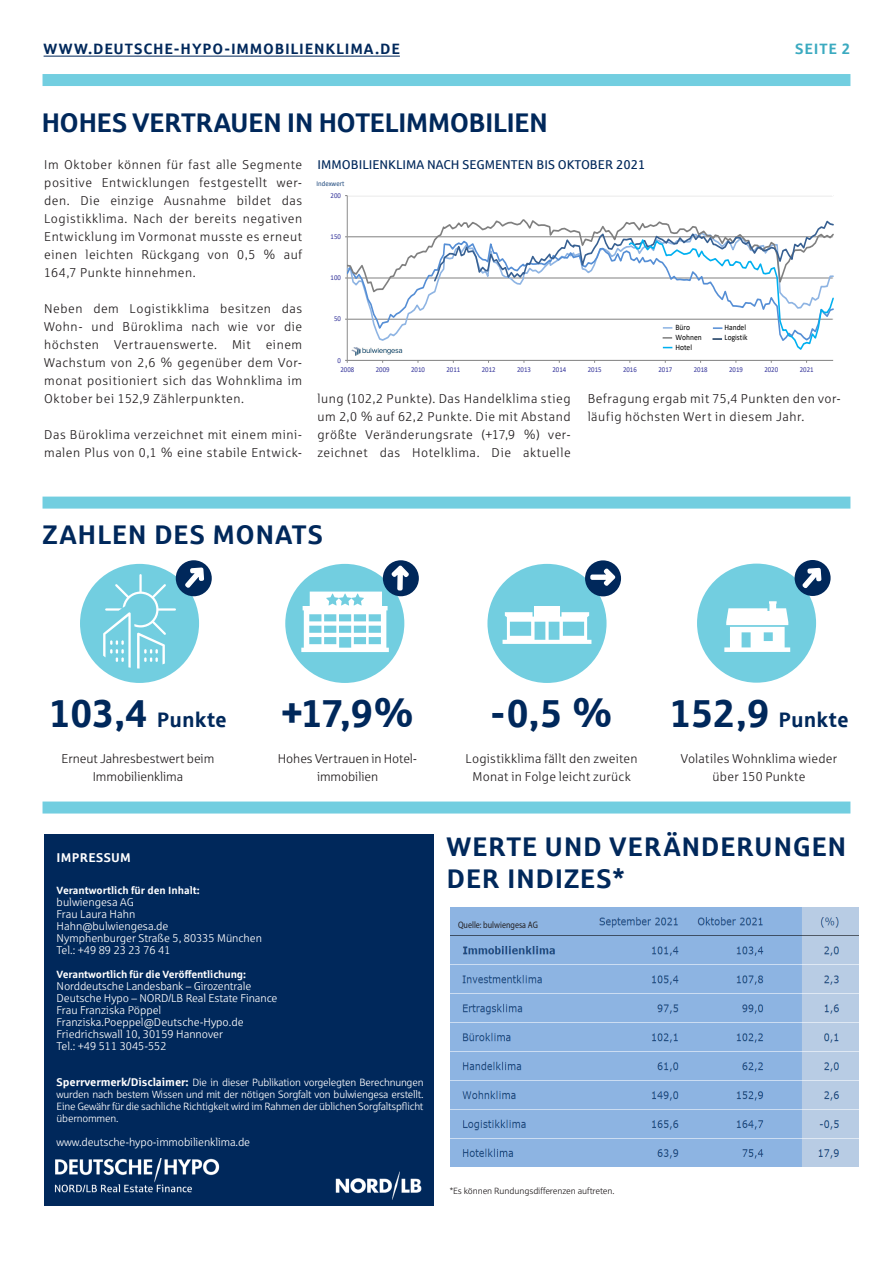
<style>
.page{position:relative;width:893px;height:1263px;background:#fff}
.page>*{position:absolute;margin:0;border:0;box-sizing:border-box;transform-origin:0 0}
.t1{font:700 39px "Sparkasse Rg";color:#00285b}
.t2{font:700 27px/32.4px "Sparkasse Rg";letter-spacing:.015em;color:#00285b}
.t3{font:700 27px "Sparkasse Rg";letter-spacing:-.025em;color:#00285b}
.t4{font:700 21px "Sparkasse Rg";color:#00285b}
.t5{font:700 15px "Sparkasse Rg";letter-spacing:.055em;color:#00285b}
.t6{font:700 15px "Sparkasse Rg";letter-spacing:.055em;color:#3baac0}
.t7{font:12.75px/18px "Sparkasse Lt";letter-spacing:.04em;color:#231f20;text-align:justify}
.t8{font:12.75px/18px "Sparkasse Lt";letter-spacing:.02em;color:#231f20;text-align:center}
.t9{font:12.75px "Sparkasse Rg";color:#00285b}
.t10{font:12.75px/18px "Sparkasse Lt";letter-spacing:-.005em;color:#231f20;text-align:center}
.t11{font:12.75px/18px "Sparkasse Lt";letter-spacing:.015em;color:#231f20;text-align:center}
.t12{font:12.75px/18px "Sparkasse Lt";letter-spacing:-.01em;color:#231f20;text-align:center}
.t13{font:700 12.75px "Sparkasse Rg";letter-spacing:.02em;color:#fff}
.t14{font:11.25px "Sparkasse Lt";color:#fff}
.t15{font:10.5px/12px "Sparkasse Lt";letter-spacing:-.02em;color:#fff;text-align:justify}
.t16{font:700 10.5px "Sparkasse Rg";letter-spacing:-.01em;color:#fff}
.t17{font:9.45px "Myriad Pro";color:#231f20;scale:.85 1}
.t18{font:9px "Sparkasse Lt";letter-spacing:-.01em;color:#231f20}
.t19{font:8.25px "Calibri";color:#000;scale:.91 1}
.t20{font:7.5px "Calibri";color:#339;scale:.91 1}
.t21{font:7.5px "Calibri";color:#1f497d;scale:.91 1}
.s1{font-size:39px}
.s2{font-family:"Sparkasse Rg";font-weight:700;font-size:11.25px}
</style>
<div class="page">
<img style="left:451px;top:908px;width:408px;height:258px">
<div style="left:43px;top:497px;width:807px;height:12px;background:#72cee0"></div>
<div style="left:43px;top:74px;width:807px;height:12px;background:#72cee0"></div>
<div style="left:43px;top:801px;width:807px;height:12px;background:#72cee0"></div>
<div style="left:44px;top:835px;width:389px;height:371px;background:#00285b"></div>
<div style="left:285px;top:564px;width:119px;height:119px;background:#72cee0;border-radius:50%"></div>
<hr style="left:44px;top:56px;width:356px;height:1px;background:#00285b">
<div style="left:487px;top:564px;width:119px;height:119px;background:#72cee0;border-radius:50%"></div>
<div style="left:585px;top:560px;width:36px;height:36px;background:#00285b;border-radius:50%"></div>
<svg style="left:503px;top:606px;width:88px;height:38px"></svg>
<div style="left:383px;top:560px;width:36px;height:36px;background:#00285b;border-radius:50%"></div>
<svg style="left:301px;top:564px;width:109px;height:119px"></svg>
<svg style="left:587px;top:561px;width:29px;height:28px"></svg>
<div style="left:80px;top:564px;width:119px;height:119px;background:#72cee0;border-radius:50%"></div>
<div style="left:176px;top:560px;width:36px;height:36px;background:#00285b;border-radius:50%"></div>
<svg style="left:103px;top:566px;width:102px;height:102px"></svg>
<img style="left:48px;top:1159px;width:377px;height:46px">
<hr style="left:347px;top:196px;width:1px;height:164px;background:#868686">
<hr style="left:347px;top:360px;width:486px;height:1px;background:#868686">
<img style="left:352px;top:351px;width:51px;height:5px">
<svg style="left:345px;top:218px;width:488px;height:133px"></svg>
<div style="left:697px;top:564px;width:119px;height:119px;background:#72cee0;border-radius:50%"></div>
<div style="left:795px;top:560px;width:36px;height:36px;background:#00285b;border-radius:50%"></div>
<svg style="left:709px;top:560px;width:114px;height:105px"></svg>
<p class="t5" style="left:44px;top:39px;width:358px">WWW.DEUTSCHE-HYPO-IMMOBILIENKLIMA.DE</p>
<p class="t6" style="left:795px;top:39px;width:57px">SEITE 2</p>
<p class="t3" style="left:41px;top:105px;width:508px">HOHES VERTRAUEN IN HOTELIMMOBILIEN</p>
<p class="t7" style="left:44px;top:155px;width:259px">Im Oktober können für fast alle Segmente</p>
<p class="t9" style="left:317px;top:156px;width:330px">IMMOBILIENKLIMA NACH SEGMENTEN BIS OKTOBER 2021</p>
<p class="t7" style="left:44px;top:173px;width:259px">positive Entwicklungen festgestellt wer&shy;den. Die einzige Ausnahme bildet das Logistikklima. Nach der bereits negativen Entwicklung im Vormonat musste es erneut einen leichten Rückgang von 0,5 % auf 164,7 Punkte hinnehmen.</p>
<p class="t7" style="left:44px;top:299px;width:259px">Neben dem Logistikklima besitzen das Wohn- und Büroklima nach wie vor die höchsten Vertrauenswerte. Mit einem Wachstum von 2,6 % gegenüber dem Vor&shy;monat positioniert sich das Wohnklima im Oktober bei 152,9 Zählerpunkten.</p>
<p class="t7" style="left:44px;top:425px;width:259px">Das Büroklima verzeichnet mit einem mini&shy;malen Plus von 0,1 % eine stabile Entwick-</p>
<p class="t21" style="left:316px;top:179px;width:32px">Indexwert</p>
<p class="t20" style="left:331px;top:190px;width:13px">200</p>
<p class="t20" style="left:331px;top:231px;width:13px">150</p>
<p class="t20" style="left:331px;top:272px;width:13px">100</p>
<p class="t20" style="left:334px;top:314px;width:9px">50</p>
<p class="t19" style="left:675px;top:322px;width:18px">Büro</p>
<p class="t19" style="left:724px;top:322px;width:25px">Handel</p>
<p class="t19" style="left:675px;top:332px;width:30px">Wohnen</p>
<p class="t19" style="left:724px;top:332px;width:27px">Logistik</p>
<p class="t19" style="left:675px;top:342px;width:20px">Hotel</p>
<p class="t20" style="left:337px;top:355px;width:5px">0</p>
<p class="t20" style="left:340px;top:365px;width:17px">2008</p>
<p class="t20" style="left:376px;top:365px;width:17px">2009</p>
<p class="t20" style="left:411px;top:365px;width:17px">2010</p>
<p class="t20" style="left:446px;top:365px;width:17px">2011</p>
<p class="t20" style="left:482px;top:365px;width:17px">2012</p>
<p class="t20" style="left:517px;top:365px;width:17px">2013</p>
<p class="t20" style="left:552px;top:365px;width:17px">2014</p>
<p class="t20" style="left:588px;top:365px;width:17px">2015</p>
<p class="t20" style="left:623px;top:365px;width:17px">2016</p>
<p class="t20" style="left:658px;top:365px;width:17px">2017</p>
<p class="t20" style="left:694px;top:365px;width:17px">2018</p>
<p class="t20" style="left:729px;top:365px;width:17px">2019</p>
<p class="t20" style="left:764px;top:365px;width:17px">2020</p>
<p class="t20" style="left:800px;top:365px;width:17px">2021</p>
<p class="t7" style="left:317px;top:389px;width:255px">lung (102,2 Punkte). Das Handelklima stieg um 2,0 % auf 62,2 Punkte. Die mit Abstand größte Veränderungsrate (+17,9 %) ver&shy;zeichnet das Hotelklima. Die aktuelle</p>
<p class="t7" style="left:588px;top:389px;width:255px">Befragung ergab mit 75,4 Punkten den vor&shy;läufig höchsten Wert in diesem Jahr.</p>
<p class="t2" style="left:43px;top:518px;width:282px">ZAHLEN DES MONATS</p>
<p class="t4" style="left:49px;top:706px;width:179px"><span class="s1">103,4</span> Punkte</p>
<p class="t10" style="left:62px;top:749px;width:154px">Erneut Jahresbestwert beim<br>Immobilienklima</p>
<p class="t13" style="left:57px;top:849px;width:76px">IMPRESSUM</p>
<p class="t1" style="left:281px;top:688px;width:135px">+17,9%</p>
<p class="t12" style="left:278px;top:749px;width:141px">Hohes Vertrauen in Hotel&shy;immobilien</p>
<p class="t16" style="left:57px;top:884px;width:145px">Verantwortlich für den Inhalt:</p>
<p class="t14" style="left:57px;top:896px;width:79px">bulwiengesa AG</p>
<p class="t14" style="left:57px;top:908px;width:80px">Frau Laura Hahn</p>
<p class="t14" style="left:57px;top:920px;width:113px">Hahn@bulwiengesa.de</p>
<p class="t14" style="left:57px;top:932px;width:207px">Nymphenburger Straße 5, 80335 München</p>
<p class="t14" style="left:57px;top:944px;width:115px">Tel.: +49 89 23 23 76 41</p>
<p class="t16" style="left:57px;top:968px;width:191px">Verantwortlich für die Veröffentlichung:</p>
<p class="t14" style="left:57px;top:980px;width:196px">Norddeutsche Landesbank – Girozentrale</p>
<p class="t14" style="left:57px;top:992px;width:222px">Deutsche Hypo – NORD/LB Real Estate Finance</p>
<p class="t14" style="left:57px;top:1004px;width:106px">Frau Franziska Pöppel</p>
<p class="t14" style="left:57px;top:1016px;width:189px">Franziska.Poeppel@Deutsche-Hypo.de</p>
<p class="t14" style="left:57px;top:1028px;width:168px">Friedrichswall 10, 30159 Hannover</p>
<p class="t14" style="left:57px;top:1040px;width:111px">Tel.: +49 511 3045-552</p>
<p class="t15" style="left:57px;top:1076px;width:368px"><span class="s2">Sperrvermerk/Disclaimer:</span> Die in dieser Publikation vorgelegten Berechnungen wurden nach bestem Wissen und mit der nötigen Sorgfalt von bulwiengesa erstellt.<br>Eine Gewähr für die sachliche Richtigkeit wird im Rahmen der üblichen Sorgfaltspflicht übernommen.</p>
<p class="t14" style="left:57px;top:1136px;width:195px">www.deutsche-hypo-immobilienklima.de</p>
<p class="t1" style="left:490px;top:688px;width:124px">-0,5 %</p>
<p class="t8" style="left:466px;top:749px;width:173px">Logistikklima fällt den zweiten<br>Monat in Folge leicht zurück</p>
<p class="t4" style="left:669px;top:706px;width:181px"><span class="s1">152,9</span> Punkte</p>
<p class="t11" style="left:681px;top:749px;width:158px">Volatiles Wohnklima wieder über 150 Punkte</p>
<p class="t2" style="left:446px;top:829px;width:401px">WERTE UND VERÄNDERUNGEN<br>DER INDIZES*</p>
<p class="t17" style="left:458px;top:919px;width:95px">Quelle: bulwiengesa AG</p>
<p class="t18" style="left:450px;top:1186px;width:166px">*Es können Rundungsdifferenzen auftreten.</p>
</div>
